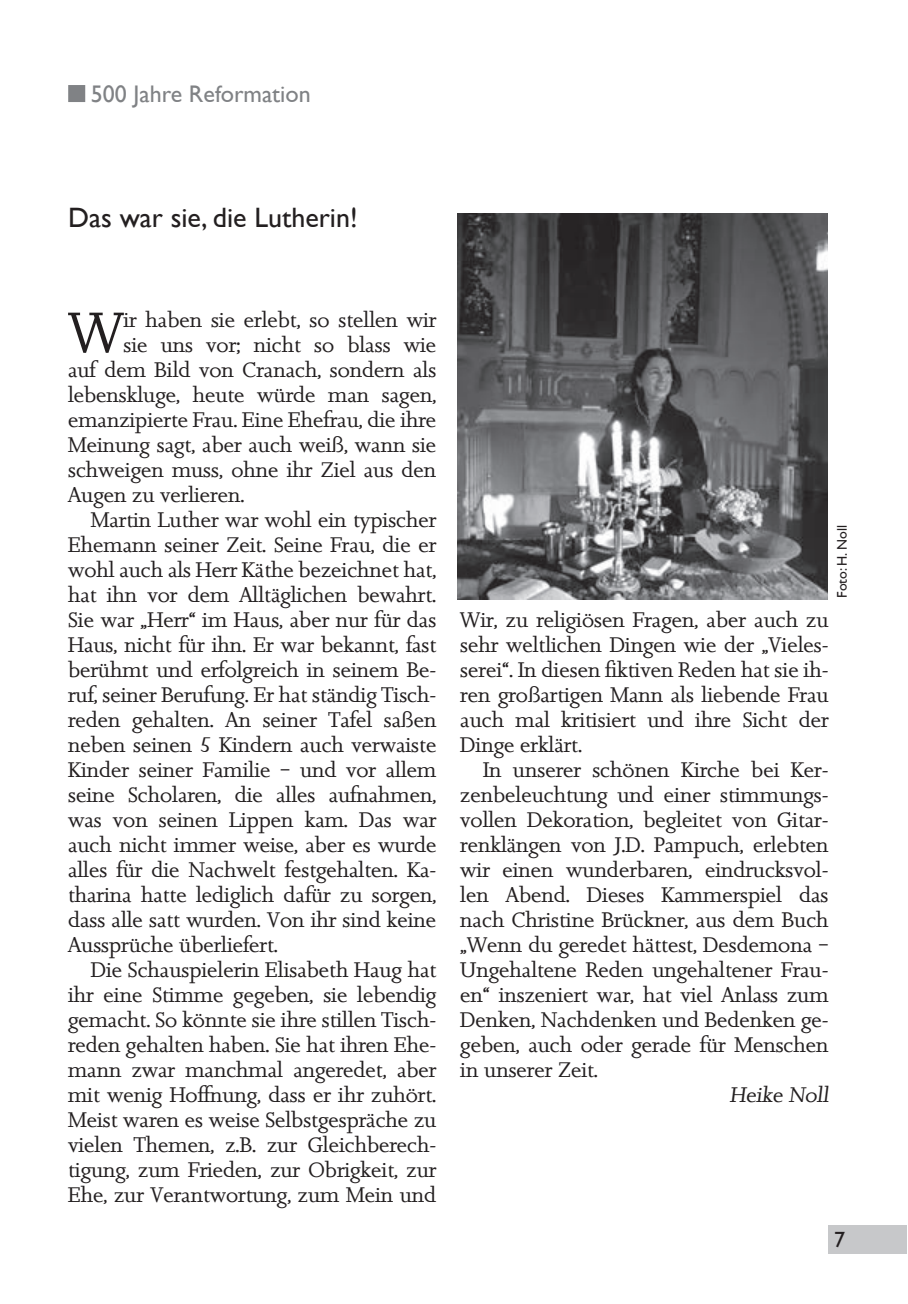
<style>
.page{position:relative;width:908px;height:1304px;background:#fff}
.page>*{position:absolute;margin:0;border:0;box-sizing:border-box;transform-origin:0 0}
.t1{font:54.6px "Jessica";color:#231f20}
.t2{font:28px "Gill Sans";color:#231f20}
.t3{font:24px "Gill Sans";color:#808285}
.t4{font:22px "Gill Sans";color:#231f20}
.t5{font:20px/25px "Jessica";color:#231f20;text-align:justify}
.t6{font:14px "Gill Sans";color:#231f20}
</style>
<div class="page">
<div style="left:828px;top:1225px;width:78px;height:29px;background:#c7c8ca"></div>
<img style="left:457px;top:214px;width:370px;height:386px">
<div style="left:68px;top:85px;width:17px;height:17px;background:#808285;border:2px solid #808285"></div>
<p class="t3" style="left:91px;top:80px;width:221px">500 Jahre reformation</p>
<h2 class="t2" style="left:68px;top:201px;width:291px">das war sie, die Lutherin!</h2>
<h1 class="t1" style="left:68px;top:299px;width:56px">W</h1>
<p class="t5" style="left:123px;top:308px;width:314px">ir haben sie erlebt, so stellen wir</p>
<p class="t5" style="left:123px;top:333px;width:314px">sie uns vor; nicht so blass wie</p>
<p class="t5" style="left:68px;top:358px;width:369px">auf dem Bild von Cranach, sondern als</p>
<p class="t5" style="left:68px;top:383px;width:369px">lebenskluge, heute würde man sagen,</p>
<p class="t5" style="left:68px;top:408px;width:369px">emanzipierte Frau. Eine Ehefrau, die ihre</p>
<p class="t5" style="left:68px;top:433px;width:369px">Meinung sagt, aber auch weiß, wann sie</p>
<p class="t5" style="left:68px;top:458px;width:369px">schweigen muss, ohne ihr Ziel aus den</p>
<p class="t5" style="left:68px;top:483px;width:178px">Augen zu verlieren.</p>
<p class="t5" style="left:91px;top:508px;width:347px">Martin Luther war wohl ein typischer</p>
<p class="t5" style="left:68px;top:533px;width:369px">Ehemann seiner Zeit. Seine Frau, die er</p>
<p class="t5" style="left:68px;top:558px;width:369px">wohl auch als Herr Käthe bezeichnet hat,</p>
<p class="t5" style="left:68px;top:583px;width:369px">hat ihn vor dem Alltäglichen bewahrt.</p>
<p class="t5" style="left:68px;top:608px;width:369px">Sie war „Herr“ im Haus, aber nur für das</p>
<p class="t5" style="left:68px;top:633px;width:369px">Haus, nicht für ihn. Er war bekannt, fast</p>
<p class="t5" style="left:68px;top:658px;width:369px">berühmt und erfolgreich in seinem Be-</p>
<p class="t5" style="left:68px;top:683px;width:369px">ruf, seiner Berufung. Er hat ständig Tisch-</p>
<p class="t5" style="left:68px;top:708px;width:369px">reden gehalten. An seiner Tafel saßen</p>
<p class="t5" style="left:68px;top:733px;width:369px">neben seinen 5 Kindern auch verwaiste</p>
<p class="t5" style="left:68px;top:758px;width:369px">Kinder seiner Familie – und vor allem</p>
<p class="t5" style="left:68px;top:783px;width:369px">seine Scholaren, die alles aufnahmen,</p>
<p class="t5" style="left:68px;top:808px;width:369px">was von seinen Lippen kam. Das war</p>
<p class="t5" style="left:68px;top:833px;width:369px">auch nicht immer weise, aber es wurde</p>
<p class="t5" style="left:68px;top:858px;width:369px">alles für die Nachwelt festgehalten. Ka-</p>
<p class="t5" style="left:68px;top:883px;width:369px">tharina hatte lediglich dafür zu sorgen,</p>
<p class="t5" style="left:68px;top:908px;width:369px">dass alle satt wurden. Von ihr sind keine</p>
<p class="t5" style="left:68px;top:933px;width:211px">Aussprüche überliefert.</p>
<p class="t5" style="left:91px;top:958px;width:347px">Die Schauspielerin Elisabeth Haug hat</p>
<p class="t5" style="left:68px;top:983px;width:369px">ihr eine Stimme gegeben, sie lebendig</p>
<p class="t5" style="left:68px;top:1008px;width:369px">gemacht. So könnte sie ihre stillen Tisch-</p>
<p class="t5" style="left:68px;top:1033px;width:369px">reden gehalten haben. Sie hat ihren Ehe-</p>
<p class="t5" style="left:68px;top:1058px;width:369px">mann zwar manchmal angeredet, aber</p>
<p class="t5" style="left:68px;top:1083px;width:369px">mit wenig Hoffnung, dass er ihr zuhört.</p>
<p class="t5" style="left:68px;top:1108px;width:369px">Meist waren es weise Selbstgespräche zu</p>
<p class="t5" style="left:68px;top:1133px;width:369px">vielen Themen, z.B. zur Gleichberech-</p>
<p class="t5" style="left:68px;top:1158px;width:369px">tigung, zum Frieden, zur Obrigkeit, zur</p>
<p class="t5" style="left:68px;top:1183px;width:369px">Ehe, zur Verantwortung, zum Mein und</p>
<p class="t6" style="left:833px;top:598px;width:74px;rotate:-90deg">foto: h. noll</p>
<p class="t5" style="left:460px;top:608px;width:369px">Wir, zu religiösen Fragen, aber auch zu sehr weltlichen Dingen wie der „Vieles&shy;serei“. In diesen fiktiven Reden hat sie ih&shy;ren großartigen Mann als liebende Frau auch mal kritisiert und ihre Sicht der Dinge erklärt.</p>
<p class="t5" style="left:483px;top:758px;width:347px">In unserer schönen Kirche bei Ker-</p>
<p class="t5" style="left:460px;top:783px;width:369px">zenbeleuchtung und einer stimmungs-</p>
<p class="t5" style="left:460px;top:808px;width:369px">vollen Dekoration, begleitet von Gitar-</p>
<p class="t5" style="left:460px;top:833px;width:369px">renklängen von J.D. Pampuch, erlebten</p>
<p class="t5" style="left:460px;top:858px;width:369px">wir einen wunderbaren, eindrucksvol-</p>
<p class="t5" style="left:460px;top:883px;width:369px">len Abend. Dieses Kammerspiel das</p>
<p class="t5" style="left:460px;top:908px;width:369px">nach Christine Brückner, aus dem Buch</p>
<p class="t5" style="left:460px;top:933px;width:369px">„Wenn du geredet hättest, Desdemona –</p>
<p class="t5" style="left:460px;top:958px;width:369px">Ungehaltene Reden ungehaltener Frau-</p>
<p class="t5" style="left:460px;top:983px;width:369px">en“ inszeniert war, hat viel Anlass zum</p>
<p class="t5" style="left:460px;top:1008px;width:369px">Denken, Nachdenken und Bedenken ge-</p>
<p class="t5" style="left:460px;top:1033px;width:369px">geben, auch oder gerade für Menschen</p>
<p class="t5" style="left:460px;top:1058px;width:139px">in unserer Zeit.</p>
<p class="t5" style="left:729px;top:1083px;width:103px">Heike Noll</p>
<p class="t4" style="left:833px;top:1227px;width:12px">7</p>
</div>
